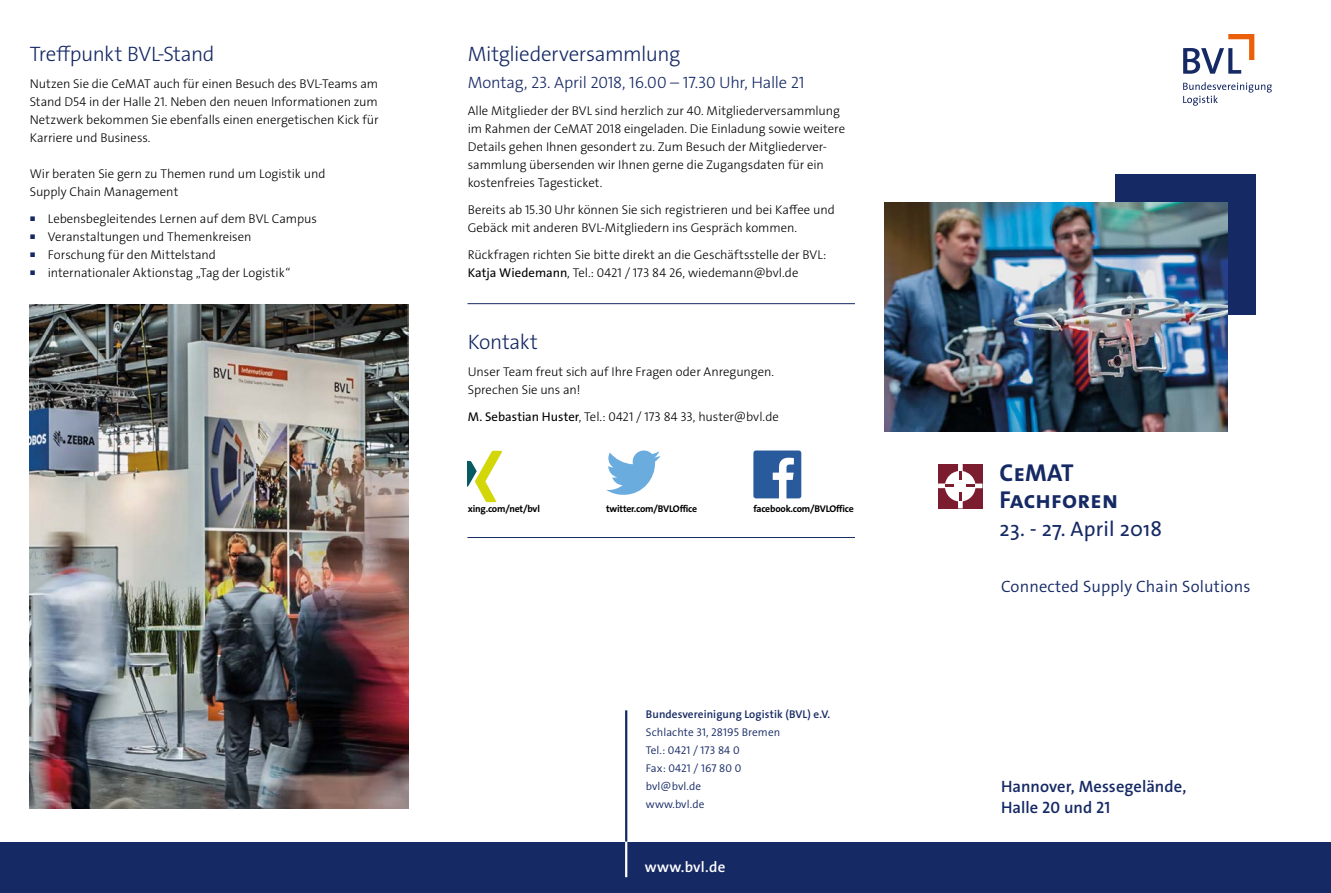
<style>
.page{position:relative;width:1331px;height:893px;background:#fff}
.page>*{position:absolute;margin:0;border:0;box-sizing:border-box;transform-origin:0 0}
.t1{font:24.6px/27.6px "The Sans LP7 Bld";letter-spacing:.01em;color:#152964}
.t2{font:21.15px "The Sans LP5 Plain";letter-spacing:.01em;color:#152964}
.t3{font:21px "The Sans LP3 Lig";letter-spacing:-.02em;color:#152964}
.t4{font:16.5px "The Sans LP3 Lig";letter-spacing:-.015em;color:#152964}
.t5{font:16.5px/21px "The Sans LP6 Se Bld";letter-spacing:.005em;color:#152964}
.t6{font:16.5px "The Sans LP4 Se Lig";letter-spacing:.01em;color:#152964}
.t7{font:15px "The Sans LP6 Se Bld";letter-spacing:.02em;color:#fff}
.t8{font:12.75px/18px "The Sans LP3 Lig";letter-spacing:-.005em;color:#000}
.t9{font:11.25px/18px "The Sans LP4 Se Lig";letter-spacing:.01em;color:#152964}
.t10{font:11.25px "The Sans LP6 Se Bld";letter-spacing:.01em;color:#152964}
.t11{font:9.75px "The Sans LP7 Bld";letter-spacing:-.02em;color:#000}
.s1{font-family:"The Sans LP5 Plain"}
</style>
<div class="page">
<div style="left:0;top:842px;width:1331px;height:51px;background:#152964"></div>
<svg style="left:1183px;top:82px;width:89px;height:24px"></svg>
<svg style="left:1183px;top:34px;width:71px;height:40px"></svg>
<div style="left:1115px;top:174px;width:140px;height:141px;background:#152964"></div>
<img style="left:884px;top:202px;width:343px;height:230px">
<hr style="left:625px;top:842px;width:2px;height:35px;background:#fff">
<hr style="left:625px;top:710px;width:2px;height:132px;background:#152964">
<svg style="left:938px;top:464px;width:44px;height:44px"></svg>
<svg style="left:468px;top:451px;width:34px;height:51px"></svg>
<svg style="left:606px;top:450px;width:55px;height:45px"></svg>
<svg style="left:753px;top:450px;width:48px;height:48px"></svg>
<hr style="left:467px;top:303px;width:388px;height:1px;background:#152964">
<hr style="left:467px;top:537px;width:388px;height:1px;background:#152964">
<img style="left:30px;top:304px;width:378px;height:504px">
<h3 class="t3" style="left:30px;top:40px;width:186px">Treffpunkt BVL-Stand</h3>
<p class="t8" style="left:30px;top:75px;width:350px;text-align:justify">Nutzen Sie die CeMAT auch für einen Besuch des BVL-Teams am Stand D54 in der Halle 21. Neben den neuen Informationen zum Netzwerk bekommen Sie ebenfalls einen energetischen Kick für Karriere und Business.</p>
<p class="t8" style="left:30px;top:165px;width:297px">Wir beraten Sie gern zu Themen rund um Logistik und<br>Supply Chain Management</p>
<p class="t8" style="left:30px;top:210px;width:289px"><sup>■</sup> Lebensbegleitendes Lernen auf dem BVL Campus</p>
<p class="t8" style="left:30px;top:228px;width:223px"><sup>■</sup> Veranstaltungen und Themenkreisen</p>
<p class="t8" style="left:30px;top:246px;width:188px"><sup>■</sup> Forschung für den Mittelstand</p>
<p class="t8" style="left:30px;top:264px;width:262px"><sup>■</sup> internationaler Aktionstag „Tag der Logistik“</p>
<h3 class="t3" style="left:468px;top:40px;width:214px">Mitgliederversammlung</h3>
<p class="t4" style="left:468px;top:72px;width:338px">Montag, 23. April 2018, 16.00 – 17.30 Uhr, Halle 21</p>
<p class="t8" style="left:468px;top:102px;width:379px">Alle Mitglieder der BVL sind herzlich zur 40. Mitgliederversammlung im Rahmen der CeMAT 2018 eingeladen. Die Einladung sowie weitere Details gehen Ihnen gesondert zu. Zum Besuch der Mitgliederver&shy;sammlung übersenden wir Ihnen gerne die Zugangsdaten für ein kostenfreies Tagesticket.</p>
<p class="t8" style="left:468px;top:201px;width:369px">Bereits ab 15.30 Uhr können Sie sich registrieren und bei Kaffee und<br>Gebäck mit anderen BVL-Mitgliedern ins Gespräch kommen.</p>
<p class="t8" style="left:468px;top:246px;width:360px">Rückfragen richten Sie bitte direkt an die Geschäftsstelle der BVL:<br><span class="s1">Katja Wiedemann</span>, Tel.: 0421 / 173 84 26, wiedemann@bvl.de</p>
<h3 class="t3" style="left:468px;top:328px;width:72px">Kontakt</h3>
<p class="t8" style="left:468px;top:363px;width:308px">Unser Team freut sich auf Ihre Fragen oder Anregungen.<br>Sprechen Sie uns an!</p>
<p class="t8" style="left:468px;top:408px;width:313px"><span class="s1">M. Sebastian Huster</span>, Tel.: 0421 / 173 84 33, huster@bvl.de</p>
<p class="t11" style="left:468px;top:502px;width:74px">xing.com/net/bvl</p>
<p class="t11" style="left:606px;top:502px;width:93px">twitter.com/BVLOffice</p>
<p class="t11" style="left:753px;top:502px;width:102px">facebook.com/BVLOffice</p>
<p class="t10" style="left:646px;top:707px;width:186px">Bundesvereinigung Logistik (BVL) e.V.</p>
<p class="t9" style="left:646px;top:723px;width:136px">Schlachte 31, 28195 Bremen<br>Tel.: 0421 / 173 84 0<br>Fax: 0421 / 167 80 0 bvl@bvl.de<br>www.bvl.de</p>
<p class="t7" style="left:645px;top:858px;width:82px">www.bvl.de</p>
<h1 class="t1" style="left:1000px;top:458px;width:120px">CEMAT<br>FACHFOREN</h1>
<h2 class="t2" style="left:1000px;top:515px;width:164px">23. - 27. April 2018</h2>
<p class="t6" style="left:1001px;top:576px;width:251px">Connected Supply Chain Solutions</p>
<p class="t5" style="left:1001px;top:776px;width:187px">Hannover, Messegelände,<br>Halle 20 und 21</p>
</div>
